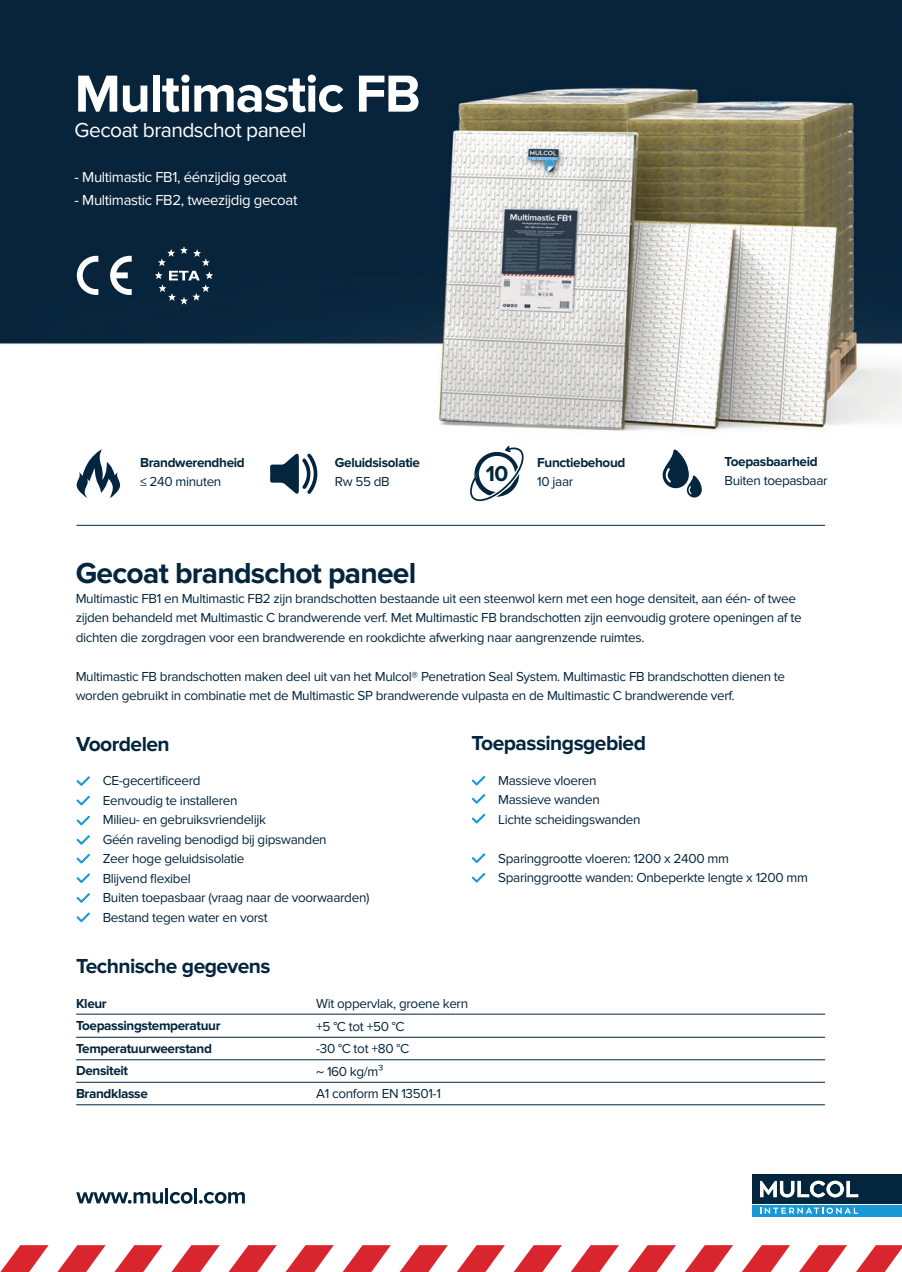
<style>
.page{position:relative;width:902px;height:1272px;background:#fff}
.page>*{position:absolute;margin:0;border:0;box-sizing:border-box;transform-origin:0 0}
.t1{font:700 54px "Proxima Nova";letter-spacing:-.025em;color:#fff}
.t2{font:700 30px "Proxima Nova";letter-spacing:-.025em;color:#03253d}
.t3{font:700 22.35px "Proxima Nova";color:#03253d}
.t4{font:700 21px "Proxima Nova";letter-spacing:-.025em;color:#03253d}
.t5{font:21px "Proxima Nova";letter-spacing:-.025em;color:#fff}
.t6{font:15px "Proxima Nova";letter-spacing:-.025em;color:#fff}
.t7{font:13.5px/19.5px "Proxima Nova";letter-spacing:-.025em;color:#03253d}
.t8{font:700 13.5px/22.5px "Proxima Nova";letter-spacing:-.025em;color:#03253d}
.s1{font-family:"Myriad Pro"}
</style>
<div class="page">
<img style="left:0;top:0;width:901px;height:1217px">
<hr style="left:76px;top:525px;width:749px;height:1px;background:#03253d">
<hr style="left:76px;top:1013px;width:749px;height:1px;background:#03253d">
<hr style="left:76px;top:1036px;width:749px;height:1px;background:#03253d">
<hr style="left:76px;top:1059px;width:749px;height:1px;background:#03253d">
<hr style="left:76px;top:1081px;width:749px;height:1px;background:#03253d">
<hr style="left:76px;top:1104px;width:749px;height:1px;background:#03253d">
<svg style="left:472px;top:775px;width:13px;height:10px"></svg>
<svg style="left:472px;top:794px;width:13px;height:9px"></svg>
<svg style="left:472px;top:813px;width:13px;height:10px"></svg>
<svg style="left:472px;top:853px;width:13px;height:10px"></svg>
<svg style="left:472px;top:872px;width:13px;height:10px"></svg>
<svg style="left:76px;top:776px;width:14px;height:9px"></svg>
<svg style="left:76px;top:795px;width:14px;height:10px"></svg>
<svg style="left:76px;top:815px;width:14px;height:10px"></svg>
<svg style="left:76px;top:835px;width:14px;height:9px"></svg>
<svg style="left:76px;top:853px;width:14px;height:10px"></svg>
<svg style="left:76px;top:873px;width:14px;height:10px"></svg>
<svg style="left:76px;top:893px;width:14px;height:9px"></svg>
<svg style="left:76px;top:912px;width:14px;height:10px"></svg>
<svg style="left:76px;top:1191px;width:87px;height:12px"></svg>
<hr style="left:165px;top:1187px;width:3px;height:16px;background:#03253d">
<svg style="left:170px;top:1191px;width:22px;height:12px"></svg>
<hr style="left:194px;top:1187px;width:3px;height:16px;background:#03253d">
<svg style="left:199px;top:1191px;width:46px;height:12px"></svg>
<svg style="left:77px;top:256px;width:55px;height:39px"></svg>
<svg style="left:155px;top:246px;width:58px;height:58px;background:#263f53"></svg>
<div style="left:752px;top:1174px;width:149px;height:29px;background:#03253d"></div>
<div style="left:752px;top:1204px;width:149px;height:12px;background:#1899d6"></div>
<svg style="left:760px;top:1180px;width:98px;height:17px"></svg>
<svg style="left:760px;top:1207px;width:98px;height:6px"></svg>
<svg style="left:856px;top:1245px;width:45px;height:26px"></svg>
<svg style="left:799px;top:1245px;width:48px;height:26px"></svg>
<svg style="left:742px;top:1245px;width:48px;height:26px"></svg>
<svg style="left:685px;top:1245px;width:48px;height:26px"></svg>
<svg style="left:628px;top:1245px;width:48px;height:26px"></svg>
<svg style="left:571px;top:1245px;width:48px;height:26px"></svg>
<svg style="left:514px;top:1245px;width:48px;height:26px"></svg>
<svg style="left:457px;top:1245px;width:48px;height:26px"></svg>
<svg style="left:400px;top:1245px;width:48px;height:26px"></svg>
<svg style="left:343px;top:1245px;width:48px;height:26px"></svg>
<svg style="left:286px;top:1245px;width:48px;height:26px"></svg>
<svg style="left:229px;top:1245px;width:48px;height:26px"></svg>
<svg style="left:172px;top:1245px;width:48px;height:26px"></svg>
<svg style="left:115px;top:1245px;width:48px;height:26px"></svg>
<svg style="left:58px;top:1245px;width:48px;height:26px"></svg>
<svg style="left:1px;top:1245px;width:48px;height:26px"></svg>
<svg style="left:77px;top:449px;width:43px;height:49px"></svg>
<svg style="left:270px;top:453px;width:47px;height:41px"></svg>
<svg style="left:469px;top:446px;width:55px;height:55px"></svg>
<svg style="left:662px;top:448px;width:39px;height:49px"></svg>
<h1 class="t1" style="left:75px;top:63px;width:347px">Multimastic FB</h1>
<h3 class="t5" style="left:75px;top:118px;width:233px">Gecoat brandschot paneel</h3>
<p class="t6" style="left:75px;top:169px;width:214px">- Multimastic FB1, éénzijdig gecoat</p>
<p class="t6" style="left:75px;top:191px;width:224px">- Multimastic FB2, tweezijdig gecoat</p>
<p class="t8" style="left:140px;top:451px;width:106px">Brandwerendheid</p>
<p class="t7" style="left:140px;top:472px;width:83px">≤ 240 minuten</p>
<p class="t8" style="left:335px;top:451px;width:87px">Geluidsisolatie</p>
<p class="t7" style="left:335px;top:472px;width:56px">Rw 55 dB</p>
<h3 class="t3" style="left:485px;top:461px;width:24px">10</h3>
<p class="t8" style="left:537px;top:451px;width:90px">Functiebehoud</p>
<p class="t7" style="left:537px;top:472px;width:38px">10 jaar</p>
<p class="t8" style="left:724px;top:450px;width:95px">Toepasbaarheid</p>
<p class="t7" style="left:724px;top:471px;width:104px">Buiten toepasbaar</p>
<h2 class="t2" style="left:76px;top:556px;width:342px">Gecoat brandschot paneel</h2>
<p class="t7" style="left:76px;top:588px;width:727px">Multimastic FB1 en Multimastic FB2 zijn brandschotten bestaande uit een steenwol kern met een hoge densiteit, aan één- of twee zijden behandeld met Multimastic C brandwerende verf. Met Multimastic FB brandschotten zijn eenvoudig grotere openingen af te dichten die zorgdragen voor een brandwerende en rookdichte afwerking naar aangrenzende ruimtes.</p>
<p class="t7" style="left:76px;top:666px;width:711px">Multimastic FB brandschotten maken deel uit van het Mulcol® Penetration Seal System. Multimastic FB brandschotten dienen te worden gebruikt in combinatie met de Multimastic SP brandwerende vulpasta en de Multimastic C brandwerende verf.</p>
<h3 class="t4" style="left:76px;top:731px;width:95px">Voordelen</h3>
<p class="t7" style="left:103px;top:771px;width:268px">CE-gecertificeerd<br>Eenvoudig te installeren<br>Milieu- en gebruiksvriendelijk<br>Géén raveling benodigd bij gipswanden<br>Zeer hoge geluidsisolatie<br>Blijvend flexibel<br>Buiten toepasbaar (vraag naar de voorwaarden)<br>Bestand tegen water en vorst</p>
<h3 class="t4" style="left:471px;top:731px;width:176px">Toepassingsgebied</h3>
<p class="t7" style="left:498px;top:770px;width:144px">Massieve vloeren<br>Massieve wanden<br>Lichte scheidingswanden</p>
<p class="t7" style="left:498px;top:848px;width:311px">Sparinggrootte vloeren: 1200 x 2400 mm<br>Sparinggrootte wanden: Onbeperkte lengte x 1200 mm</p>
<h3 class="t4" style="left:76px;top:953px;width:196px">Technische gegevens</h3>
<p class="t8" style="left:76px;top:992px;width:146px">Kleur<br>Toepassingstemperatuur<br>Temperatuurweerstand<br>Densiteit<br>Brandklasse</p>
<p class="t7" style="left:316px;top:992px;width:153px;line-height:22.5px">Wit oppervlak, groene kern +5 °C tot +50 °C<br>-30 °C tot +80 °C<br><span class="s1">~</span> 160 kg/m³<br>A1 conform EN 13501-1</p>
</div>
